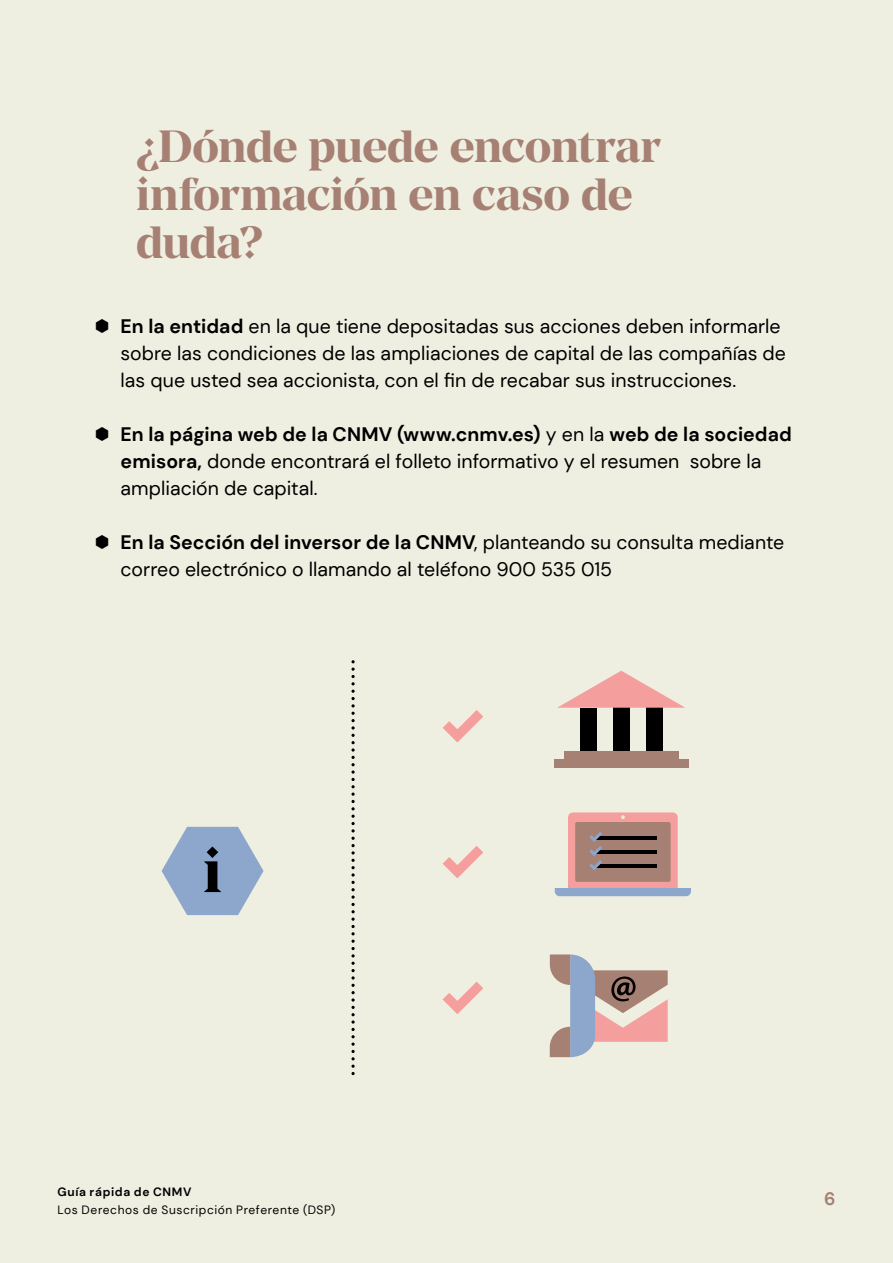
<style>
.page{position:relative;width:893px;height:1263px;background:#efefe1}
.page>*{position:absolute;margin:0;border:0;box-sizing:border-box;transform-origin:0 0}
.t1{font:700 45px/48px "Manier";letter-spacing:-.015em;color:#a68073}
.t2{font:19.5px/27px "DM Sans";color:#000}
.t3{font:700 18px "DM Sans";color:#a68073}
.t4{font:12px "DM Sans";letter-spacing:.045em;color:#000}
.t5{font:700 12px "DM Sans";letter-spacing:.055em;color:#000}
.s1{font-weight:700}
</style>
<div class="page">
<svg style="left:162px;top:827px;width:102px;height:88px;background:#9eb0c8"></svg>
<svg style="left:351px;top:660px;width:4px;height:415px;background:#aeaea4"></svg>
<svg style="left:555px;top:812px;width:136px;height:84px;background:#b79793"></svg>
<svg style="left:443px;top:710px;width:40px;height:32px"></svg>
<svg style="left:443px;top:846px;width:40px;height:32px"></svg>
<svg style="left:443px;top:981px;width:40px;height:33px"></svg>
<div style="left:613px;top:707px;width:17px;height:46px;background:#000"></div>
<div style="left:646px;top:707px;width:17px;height:46px;background:#000"></div>
<svg style="left:557px;top:671px;width:128px;height:37px;background:#f1c5be"></svg>
<div style="left:580px;top:708px;width:17px;height:45px;background:#000"></div>
<div style="left:565px;top:751px;width:114px;height:8px;background:#a68073"></div>
<div style="left:555px;top:759px;width:134px;height:8px;background:#a68073"></div>
<svg style="left:550px;top:954px;width:118px;height:103px;background:#c5b3b2"></svg>
<svg style="left:96px;top:319px;width:12px;height:14px"></svg>
<svg style="left:96px;top:427px;width:12px;height:14px"></svg>
<svg style="left:96px;top:535px;width:12px;height:14px"></svg>
<h1 class="t1" style="left:136px;top:123px;width:526px">¿Dónde puede encontrar información en caso de duda?</h1>
<p class="t2" style="left:121px;top:313px;width:667px"><span class="s1">En la entidad</span> en la que tiene depositadas sus acciones deben informarle sobre las condiciones de las ampliaciones de capital de las compañías de las que usted sea accionista, con el fin de recabar sus instrucciones.</p>
<p class="t2" style="left:121px;top:421px;width:673px"><span class="s1">En la página web de la CNMV (www.cnmv.es)</span> y en la <span class="s1">web de la sociedad emisora,</span> donde encontrará el folleto informativo y el resumen sobre la ampliación de capital.</p>
<p class="t2" style="left:121px;top:529px;width:665px"><span class="s1">En la Sección del inversor de la CNMV</span>, planteando su consulta mediante correo electrónico o llamando al teléfono 900 535 015</p>
<p class="t5" style="left:57px;top:1184px;width:136px">Guía rápida de CNMV</p>
<p class="t4" style="left:57px;top:1202px;width:279px">Los Derechos de Suscripción Preferente (DSP)</p>
<p class="t3" style="left:824px;top:1188px;width:13px">6</p>
</div>
